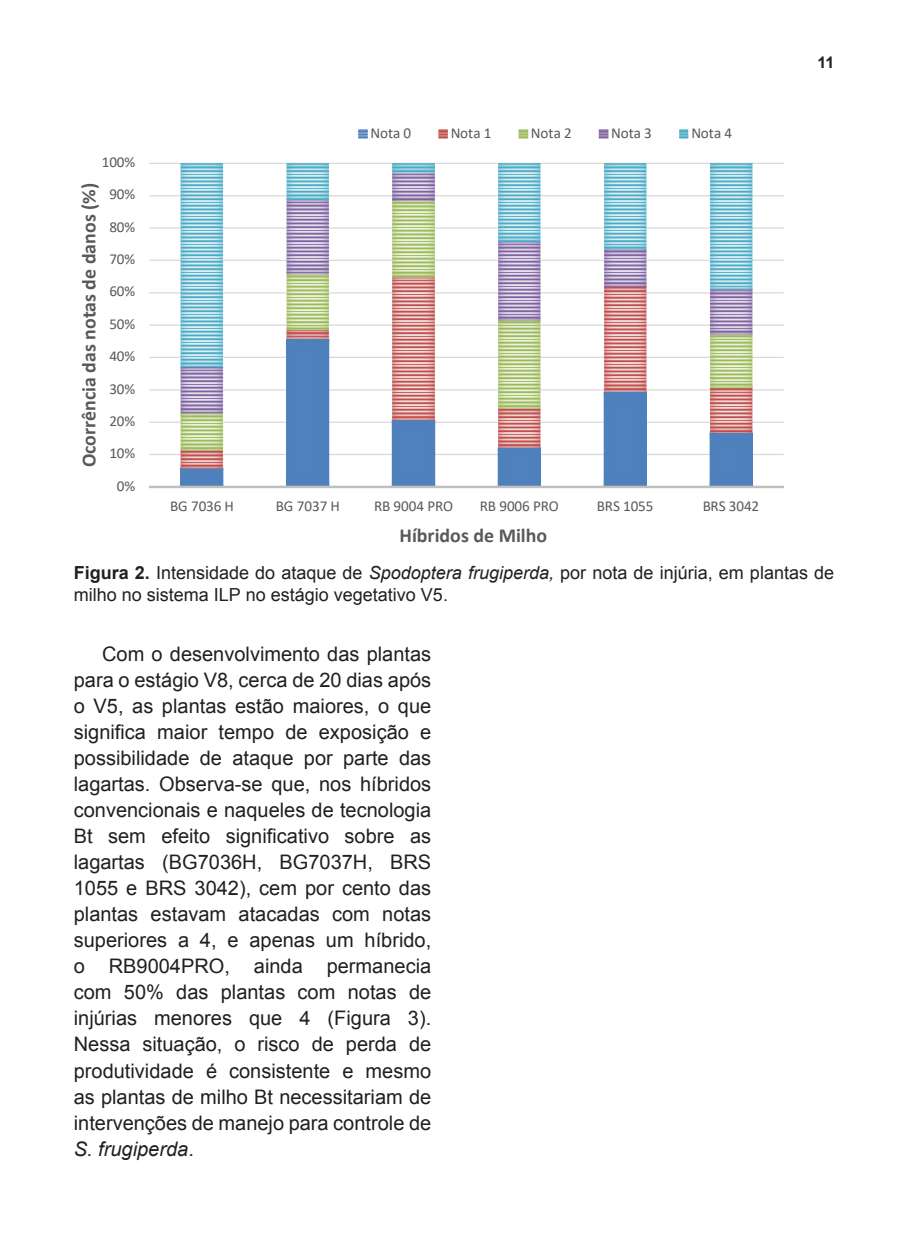
<style>
.page{position:relative;width:908px;height:1248px;background:#fff}
.page>*{position:absolute;margin:0;border:0;box-sizing:border-box;transform-origin:0 0}
.MIOLO{font:20px/26px "Arial";color:#231f20;text-align:justify}
.t1{font:700 19.8px "Calibri";color:#595959}
.FIGURA_LEGENDA{font:18px/21.6px "Arial";color:#231f20}
.t2{font:700 16px "Arial";color:#231f20}
.t3{font:15.2px "Calibri";letter-spacing:-.005em;color:#595959}
.s1{font-weight:700}
.s2{font-style:italic}
</style>
<div class="page">
<hr style="left:149px;top:454px;width:634px;height:1px;background:#d9d9d9">
<hr style="left:149px;top:421px;width:634px;height:2px;background:#d9d9d9">
<hr style="left:149px;top:389px;width:634px;height:1px;background:#d9d9d9">
<hr style="left:149px;top:357px;width:634px;height:1px;background:#d9d9d9">
<hr style="left:149px;top:324px;width:634px;height:2px;background:#d9d9d9">
<hr style="left:149px;top:292px;width:634px;height:1px;background:#d9d9d9">
<hr style="left:149px;top:259px;width:634px;height:2px;background:#d9d9d9">
<hr style="left:149px;top:227px;width:634px;height:2px;background:#d9d9d9">
<hr style="left:149px;top:195px;width:634px;height:1px;background:#d9d9d9">
<hr style="left:149px;top:163px;width:634px;height:1px;background:#d9d9d9">
<img style="left:180px;top:469px;width:43px;height:16px">
<img style="left:286px;top:469px;width:43px;height:16px">
<img style="left:391px;top:469px;width:44px;height:16px">
<img style="left:497px;top:469px;width:43px;height:16px">
<img style="left:603px;top:469px;width:43px;height:16px">
<img style="left:709px;top:469px;width:43px;height:16px">
<img style="left:180px;top:450px;width:572px;height:19px">
<img style="left:180px;top:413px;width:572px;height:37px">
<img style="left:180px;top:367px;width:572px;height:46px">
<img style="left:180px;top:163px;width:572px;height:204px">
<hr style="left:149px;top:485px;width:634px;height:3px;background:#bfbfbf">
<svg style="left:358px;top:129px;width:9px;height:9px"></svg>
<svg style="left:438px;top:129px;width:9px;height:9px"></svg>
<svg style="left:518px;top:129px;width:10px;height:9px"></svg>
<svg style="left:598px;top:129px;width:9px;height:9px"></svg>
<svg style="left:679px;top:129px;width:9px;height:9px"></svg>
<p class="t3" style="left:102px;top:151px;width:35px">100%</p>
<p class="t1" style="left:75px;top:467px;width:285px;rotate:-90deg">Ocorrência das notas de danos (%)</p>
<p class="t3" style="left:109px;top:184px;width:27px">90%</p>
<p class="t3" style="left:109px;top:216px;width:27px">80%</p>
<p class="t3" style="left:109px;top:248px;width:27px">70%</p>
<p class="t3" style="left:109px;top:281px;width:27px">60%</p>
<p class="t3" style="left:109px;top:313px;width:27px">50%</p>
<p class="t3" style="left:109px;top:346px;width:27px">40%</p>
<p class="t3" style="left:109px;top:378px;width:27px">30%</p>
<p class="t3" style="left:109px;top:410px;width:27px">20%</p>
<p class="t3" style="left:109px;top:443px;width:27px">10%</p>
<p class="t3" style="left:117px;top:475px;width:20px">0%</p>
<p class="t3" style="left:370px;top:122px;width:42px">Nota 0</p>
<p class="t3" style="left:450px;top:122px;width:42px">Nota 1</p>
<p class="t3" style="left:530px;top:122px;width:42px">Nota 2</p>
<p class="t3" style="left:611px;top:122px;width:42px">Nota 3</p>
<p class="t3" style="left:691px;top:122px;width:42px">Nota 4</p>
<p class="t3" style="left:170px;top:495px;width:65px">BG 7036 H</p>
<p class="t3" style="left:276px;top:495px;width:65px">BG 7037 H</p>
<p class="t3" style="left:374px;top:495px;width:80px">RB 9004 PRO</p>
<p class="t3" style="left:479px;top:495px;width:80px">RB 9006 PRO</p>
<p class="t3" style="left:596px;top:495px;width:58px">BRS 1055</p>
<p class="t3" style="left:702px;top:495px;width:58px">BRS 3042</p>
<p class="t1" style="left:399px;top:521px;width:149px">Híbridos de Milho</p>
<p class="t2" style="left:817px;top:52px;width:18px">11</p>
<p class="FIGURA_LEGENDA" style="left:74px;top:562px;width:761px"><span class="s1">Figura 2.</span> Intensidade do ataque de <span class="s2">Spodoptera frugiperda,</span> por nota de injúria, em plantas de milho no sistema ILP no estágio vegetativo V5.</p>
<p class="MIOLO" style="left:74px;top:641px;width:359px;text-indent:28px">Com o desenvolvimento das plantas para o estágio V8, cerca de 20 dias após o V5, as plantas estão maiores, o que significa maior tempo de exposição e possibilidade de ataque por parte das lagartas. Observa-se que, nos híbridos convencionais e naqueles de tecnologia Bt sem efeito significativo sobre as lagartas (BG7036H, BG7037H, BRS 1055 e BRS 3042), cem por cento das plantas estavam atacadas com notas superiores a 4, e apenas um híbrido, o RB9004PRO, ainda permanecia com 50% das plantas com notas de injúrias menores que 4 (Figura 3).<br>Nessa situação, o risco de perda de produtividade é consistente e mesmo as plantas de milho Bt necessitariam de intervenções de manejo para controle de <span class="s2">S. frugiperda</span>.</p>
</div>
